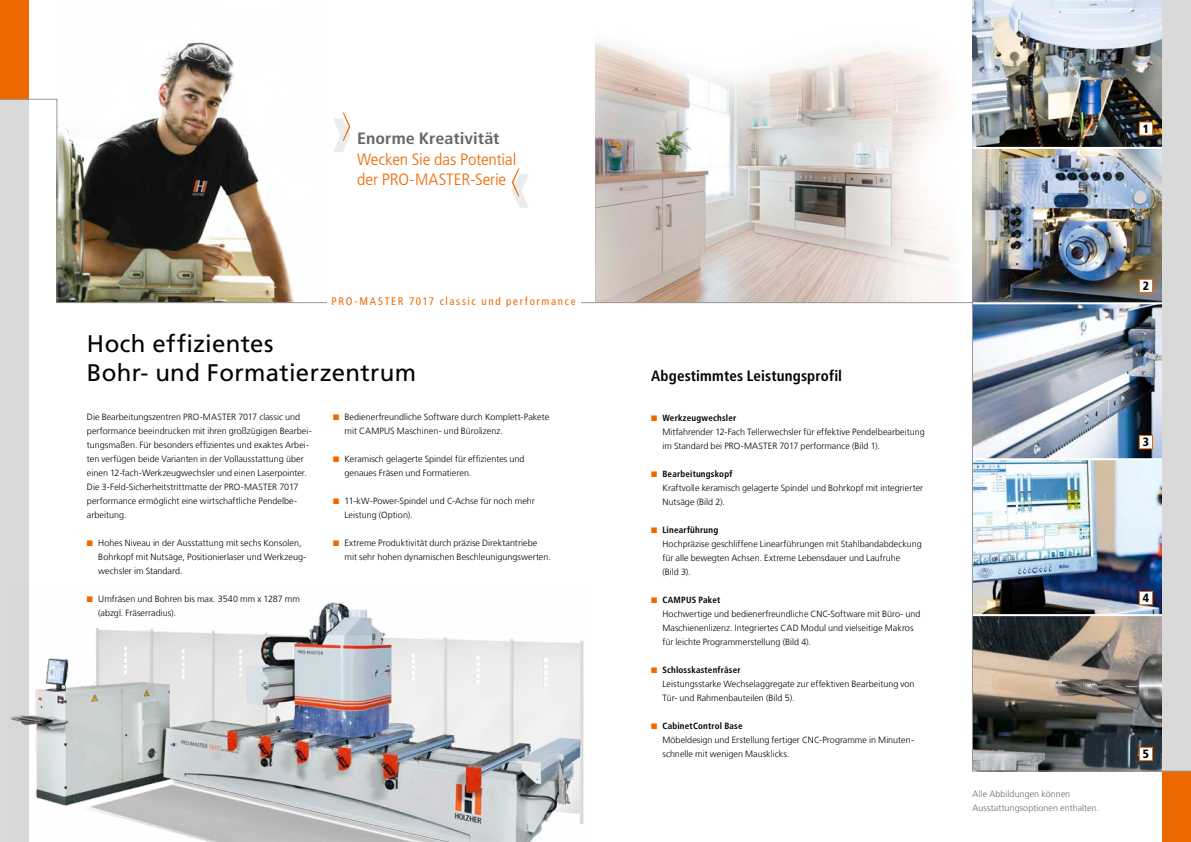
<style>
.page{position:relative;width:1191px;height:842px;background:#fff}
.page>*{position:absolute;margin:0;border:0;box-sizing:border-box;transform-origin:0 0}
.t1{font:24px/29px "Frutiger LT Com";letter-spacing:.015em;color:#000}
.t2{font:300 condensed 16.4px/20.6px "Frutiger";letter-spacing:-.01em;color:#ee6800;scale:1.1 1}
.t3{font:700 condensed 16.4px "Frutiger";color:#676767;scale:1.1 1}
.t4{font:700 condensed 15px "Frutiger";letter-spacing:.01em;color:#000}
.t5{font:900 condensed 12px "Frutiger";color:#000}
.t6{font:condensed 11px "Frutiger";letter-spacing:.15em;color:#ee6800}
.t7{font:300 9px/14px "Frutiger LT Com";letter-spacing:.005em;color:#000}
.t8{font:700 condensed 9px "Frutiger LT";letter-spacing:.025em;color:#000}
.t9{font:300 9px/14px "Frutiger LT Com";letter-spacing:.005em;color:#676767}
.s1{color:#ee6800}
</style>
<div class="page">
<img style="left:595px;top:43px;width:351px;height:56px">
<img style="left:57px;top:41px;width:177px;height:58px">
<img style="left:972px;top:0;width:190px;height:99px">
<div style="left:1162px;top:0;width:29px;height:842px;background:#d9d9d9"></div>
<div style="left:1162px;top:771px;width:29px;height:71px;background:#ee6800"></div>
<div style="left:0;top:86px;width:28px;height:756px;background:#d9d9d9"></div>
<div style="left:0;top:0;width:28px;height:99px;background:#ee6800"></div>
<img style="left:0;top:99px;width:1191px;height:672px">
<div style="left:327px;top:293px;width:253px;height:16px;background:#fff"></div>
<svg style="left:333px;top:113px;width:17px;height:39px"></svg>
<svg style="left:511px;top:168px;width:18px;height:40px"></svg>
<img style="left:10px;top:585px;width:577px;height:257px">
<h2 class="t3" style="left:357px;top:129px;width:131px">Enorme Kreativität</h2>
<h2 class="t2" style="left:357px;top:149px;width:146px">Wecken Sie das Potential der PRO-MASTER-Serie</h2>
<p class="t6" style="left:332px;top:295px;width:245px">PRO-MASTER 7017 classic und performance</p>
<h1 class="t1" style="left:87px;top:329px;width:331px">Hoch effizientes<br>Bohr- und Formatierzentrum</h1>
<p class="t7" style="left:87px;top:410px;width:226px">Die Bearbeitungszentren PRO-MASTER 7017 classic und performance beeindrucken mit ihren großzügigen Bearbei&shy;tungsmaßen. Für besonders effizientes und exaktes Arbei&shy;ten verfügen beide Varianten in der Vollausstattung über einen 12-fach-Werkzeugwechsler und einen Laserpointer.<br>Die 3-Feld-Sicherheitstrittmatte der PRO-MASTER 7017 performance ermöglicht eine wirtschaftliche Pendelbe&shy;arbeitung.</p>
<p class="t7" style="left:98px;top:536px;width:209px;text-indent:-11px"><span class="s1">■</span> Hohes Niveau in der Ausstattung mit sechs Konsolen,<br>Bohrkopf mit Nutsäge, Positionierlaser und Werkzeug&shy;wechsler im Standard.</p>
<p class="t7" style="left:98px;top:592px;width:203px;text-indent:-11px"><span class="s1">■</span> Umfräsen und Bohren bis max. 3540 mm x 1287 mm (abzgl. Fräserradius).</p>
<p class="t7" style="left:344px;top:410px;width:206px;text-indent:-11px"><span class="s1">■</span> Bedienerfreundliche Software durch Komplett-Pakete mit CAMPUS Maschinen- und Bürolizenz.</p>
<p class="t7" style="left:344px;top:452px;width:181px;text-indent:-11px"><span class="s1">■</span> Keramisch gelagerte Spindel für effizientes und genaues Fräsen und Formatieren.</p>
<p class="t7" style="left:344px;top:494px;width:192px;text-indent:-11px"><span class="s1">■</span> 11-kW-Power-Spindel und C-Achse für noch mehr<br>Leistung (Option).</p>
<p class="t7" style="left:344px;top:536px;width:208px;text-indent:-11px"><span class="s1">■</span> Extreme Produktivität durch präzise Direktantriebe mit sehr hohen dynamischen Beschleunigungswerten.</p>
<h3 class="t5" style="left:1142px;top:121px;width:8px">1</h3>
<h3 class="t4" style="left:651px;top:367px;width:193px">Abgestimmtes Leistungsprofil</h3>
<p class="t8" style="left:651px;top:413px;width:87px"><span class="s1">■</span> Werkzeugwechsler</p>
<p class="t7" style="left:662px;top:425px;width:264px">Mitfahrender 12-Fach Tellerwechsler für effektive Pendelbearbeitung im Standard bei PRO-MASTER 7017 performance (Bild 1).</p>
<p class="t8" style="left:651px;top:469px;width:83px"><span class="s1">■</span> Bearbeitungskopf</p>
<p class="t7" style="left:662px;top:481px;width:262px">Kraftvolle keramisch gelagerte Spindel und Bohrkopf mit integrierter<br>Nutsäge (Bild 2).</p>
<p class="t8" style="left:651px;top:525px;width:69px"><span class="s1">■</span> Linearführung</p>
<p class="t7" style="left:662px;top:537px;width:261px">Hochpräzise geschliffene Linearführungen mit Stahlbandabdeckung für alle bewegten Achsen. Extreme Lebensdauer und Laufruhe<br>(Bild 3).</p>
<p class="t8" style="left:651px;top:595px;width:71px"><span class="s1">■</span> CAMPUS Paket</p>
<p class="t7" style="left:662px;top:607px;width:260px">Hochwertige und bedienerfreundliche CNC-Software mit Büro- und<br>Maschienenlizenz. Integriertes CAD Modul und vielseitige Makros für leichte Programmerstellung (Bild 4).</p>
<p class="t8" style="left:651px;top:665px;width:91px"><span class="s1">■</span> Schlosskastenfräser</p>
<p class="t7" style="left:662px;top:677px;width:253px">Leistungsstarke Wechselaggregate zur effektiven Bearbeitung von<br>Tür- und Rahmenbauteilen (Bild 5).</p>
<p class="t8" style="left:651px;top:721px;width:93px"><span class="s1">■</span> CabinetControl Base</p>
<p class="t7" style="left:662px;top:733px;width:253px">Möbeldesign und Erstellung fertiger CNC-Programme in Minuten&shy;schnelle mit wenigen Mausklicks.</p>
<h3 class="t5" style="left:1142px;top:278px;width:8px">2</h3>
<h3 class="t5" style="left:1142px;top:435px;width:8px">3</h3>
<h3 class="t5" style="left:1142px;top:591px;width:8px">4</h3>
<p class="t9" style="left:972px;top:787px;width:128px">Alle Abbildungen können<br>Ausstattungsoptionen enthalten.</p>
<h3 class="t5" style="left:1142px;top:747px;width:8px">5</h3>
</div>
